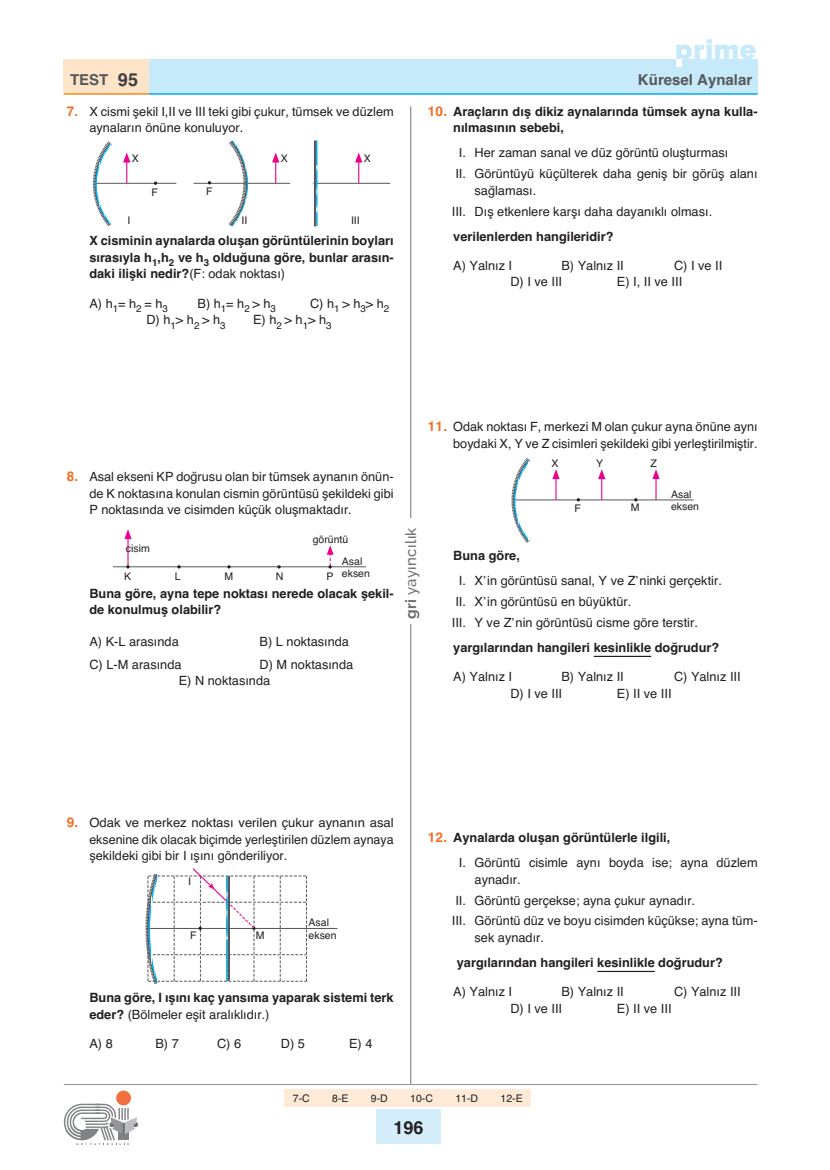
<style>
.page{position:relative;width:830px;height:1170px;background:#fff}
.page>*{position:absolute;margin:0;border:0;box-sizing:border-box;transform-origin:0 0}
.t1{font:900 27px "Raleway";letter-spacing:.025em;color:#c6eafa}
.t2{font:700 18px "m Helvetica";color:#231f20}
.t3{font:700 18px "m Helvetica";color:#3e3e3f}
.t4{font:700 15px "m Helvetica";color:#57585a}
.t5{font:500 15px "Raleway";letter-spacing:.025em;color:#6c6d70}
.t6{font:12.75px/16.5px "m Helvetica";color:#231f20}
.t7{font:700 12.75px/16.5px "m Helvetica";color:#231f20}
.t8{font:10.5px/12.6px "m Helvetica";color:#231f20}
.s1{font-weight:700;font-size:13.5px;color:#f36e21}
.s2{font-weight:400}
.s3{font-size:13.5px;color:#f36e21}
.s4{font-weight:700}
</style>
<div class="page">
<hr style="left:410px;top:106px;width:1px;height:978px;background:#808285">
<div style="left:376px;top:1109px;width:65px;height:35px;background:#d4effb"></div>
<div style="left:149px;top:59px;width:608px;height:34px;background:#c6eafa"></div>
<div style="left:64px;top:59px;width:85px;height:34px;background:#fee4c9"></div>
<hr style="left:149px;top:93px;width:608px;height:2px;background:#00aeef">
<hr style="left:64px;top:93px;width:85px;height:2px;background:#f68b1f">
<hr style="left:64px;top:1084px;width:693px;height:1px;background:#939598">
<div style="left:399px;top:518px;width:23px;height:106px;background:#fff"></div>
<div style="left:676px;top:59px;width:5px;height:8px;background:#fff"></div>
<div style="left:116px;top:1090px;width:15px;height:15px;background:#f36f42;border-radius:50%"></div>
<svg style="left:64px;top:1103px;width:74px;height:41px"></svg>
<div style="left:284px;top:1089px;width:247px;height:17px;background:#feead6"></div>
<hr style="left:597px;top:970px;width:57px;height:1px;background:#231f20">
<hr style="left:593px;top:655px;width:58px;height:2px;background:#231f20">
<hr style="left:514px;top:499px;width:179px;height:1px;background:#57585a">
<svg style="left:511px;top:458px;width:20px;height:85px"></svg>
<svg style="left:552px;top:469px;width:7px;height:31px"></svg>
<svg style="left:597px;top:469px;width:8px;height:31px"></svg>
<svg style="left:652px;top:469px;width:7px;height:31px"></svg>
<hr style="left:146px;top:928px;width:191px;height:1px;background:#57585a">
<svg style="left:145px;top:868px;width:163px;height:116px"></svg>
<hr style="left:127px;top:536px;width:1px;height:30px;background:#ed028c">
<svg style="left:124px;top:529px;width:8px;height:10px"></svg>
<hr style="left:113px;top:566px;width:253px;height:1px;background:#57585a">
<svg style="left:326px;top:545px;width:7px;height:23px"></svg>
<hr style="left:95px;top:183px;width:81px;height:1px;background:#57585a">
<hr style="left:193px;top:183px;width:97px;height:1px;background:#57585a">
<hr style="left:313px;top:183px;width:77px;height:1px;background:#57585a">
<svg style="left:92px;top:141px;width:21px;height:86px"></svg>
<svg style="left:154px;top:181px;width:3px;height:4px"></svg>
<svg style="left:228px;top:140px;width:21px;height:87px"></svg>
<svg style="left:123px;top:152px;width:7px;height:31px"></svg>
<svg style="left:272px;top:152px;width:7px;height:31px"></svg>
<svg style="left:355px;top:152px;width:7px;height:31px"></svg>
<svg style="left:313px;top:140px;width:3px;height:87px"></svg>
<hr style="left:315px;top:140px;width:1px;height:86px;background:#57585a">
<hr style="left:316px;top:140px;width:1px;height:86px;background:#fff">
<p class="t4" style="left:70px;top:69px;width:40px">TEST</p>
<h2 class="t3" style="left:118px;top:68px;width:22px">95</h2>
<p class="t6" style="left:89px;top:103px;width:306px;text-indent:-23px"><span class="s1">7.</span> X cismi şekil I,II ve III teki gibi çukur, tümsek ve düzlem aynaların önüne konuluyor.</p>
<p class="t8" style="left:132px;top:152px;width:9px">X</p>
<p class="t8" style="left:281px;top:152px;width:9px">X</p>
<p class="t8" style="left:363px;top:152px;width:9px">X</p>
<p class="t8" style="left:151px;top:185px;width:8px">F</p>
<p class="t8" style="left:206px;top:185px;width:8px">F</p>
<p class="t8" style="left:127px;top:213px;width:4px">I</p>
<p class="t8" style="left:241px;top:213px;width:7px">II</p>
<p class="t8" style="left:351px;top:213px;width:10px">III</p>
<p class="t7" style="left:89px;top:233px;width:306px;text-align:justify">X cisminin aynalarda oluşan görüntülerinin boyları sırasıyla h<sub>1</sub>,h<sub>2</sub> ve h<sub>3</sub> olduğuna göre, bunlar arasın&shy;daki ilişki nedir?<span class="s2">(F: odak noktası)</span></p>
<p class="t6" style="left:89px;top:294px;width:80px">A) h<sub>1</sub>= h<sub>2</sub> = h<sub>3</sub></p>
<p class="t6" style="left:197px;top:294px;width:80px">B) h<sub>1</sub>= h<sub>2</sub> &gt; h<sub>3</sub></p>
<p class="t6" style="left:310px;top:294px;width:81px">C) h<sub>1</sub> &gt; h<sub>3</sub>&gt; h<sub>2</sub></p>
<p class="t6" style="left:146px;top:311px;width:81px">D) h<sub>1</sub>&gt; h<sub>2</sub> &gt; h<sub>3</sub></p>
<p class="t6" style="left:253px;top:311px;width:80px">E) h<sub>2</sub> &gt; h<sub>1</sub>&gt; h<sub>3</sub></p>
<h1 class="t1" style="left:675px;top:34px;width:82px">prime</h1>
<p class="t4" style="left:637px;top:69px;width:116px">Küresel Aynalar</p>
<p class="t7" style="left:453px;top:104px;width:305px;text-indent:-26px"><span class="s3">10.</span> Araçların dış dikiz aynalarında tümsek ayna kulla&shy;nılmasının sebebi,</p>
<p class="t6" style="left:455px;top:142px;width:303px;line-height:20.7px">I. Her zaman sanal ve düz görüntü oluşturması<br>II. Görüntüyü küçülterek daha geniş bir görüş alanı</p>
<p class="t6" style="left:451px;top:179px;width:262px;line-height:20.7px;text-indent:23px">sağlaması.<br>III. Dış etkenlere karşı daha dayanıklı olması.</p>
<p class="t7" style="left:453px;top:228px;width:162px">verilenlerden hangileridir?</p>
<p class="t6" style="left:453px;top:257px;width:60px">A) Yalnız I</p>
<p class="t6" style="left:561px;top:257px;width:64px">B) Yalnız II</p>
<p class="t6" style="left:673px;top:257px;width:50px">C) I ve II</p>
<p class="t6" style="left:510px;top:273px;width:53px">D) I ve III</p>
<p class="t6" style="left:616px;top:273px;width:67px">E) I, II ve III</p>
<p class="t6" style="left:89px;top:468px;width:306px;text-align:justify;text-indent:-23px"><span class="s1">8.</span> Asal ekseni KP doğrusu olan bir tümsek aynanın önün&shy;de K noktasına konulan cismin görüntüsü şekildeki gibi P noktasında ve cisimden küçük oluşmaktadır.</p>
<p class="t8" style="left:126px;top:542px;width:25px">cisim</p>
<p class="t8" style="left:312px;top:532px;width:37px">görüntü</p>
<p class="t8" style="left:342px;top:554px;width:30px">Asal eksen</p>
<p class="t7" style="left:89px;top:586px;width:306px">Buna göre, ayna tepe noktası nerede olacak şekil&shy;de konulmuş olabilir?</p>
<p class="t6" style="left:89px;top:632px;width:91px">A) K-L arasında</p>
<p class="t6" style="left:259px;top:632px;width:91px">B) L noktasında</p>
<p class="t6" style="left:89px;top:655px;width:94px">C) L-M arasında</p>
<p class="t6" style="left:179px;top:655px;width:176px;text-indent:81px">D) M noktasında<br>E) N noktasında</p>
<p class="t8" style="left:175px;top:569px;width:7px">L</p>
<p class="t8" style="left:224px;top:569px;width:10px">M</p>
<p class="t8" style="left:276px;top:569px;width:9px">N</p>
<p class="t8" style="left:326px;top:569px;width:9px">P</p>
<p class="t8" style="left:124px;top:569px;width:9px">K</p>
<p class="t6" style="left:427px;top:418px;width:331px;text-align:right"><span class="s1">11.</span> Odak noktası F, merkezi M olan çukur ayna önüne aynı boydaki X, Y ve Z cisimleri şekildeki gibi yerleştirilmiştir.</p>
<p class="t8" style="left:551px;top:456px;width:9px">X</p>
<p class="t8" style="left:596px;top:456px;width:9px">Y</p>
<p class="t8" style="left:650px;top:456px;width:8px">Z</p>
<p class="t5" style="left:402px;top:619px;width:93px;rotate:-90deg"><span class="s4">gri</span> yayıncılık</p>
<p class="t8" style="left:574px;top:502px;width:8px">F</p>
<p class="t8" style="left:630px;top:501px;width:10px">M</p>
<p class="t8" style="left:670px;top:487px;width:30px">Asal eksen</p>
<p class="t7" style="left:453px;top:548px;width:68px">Buna göre,</p>
<p class="t6" style="left:451px;top:570px;width:271px;line-height:20.7px;text-indent:7px">I. X’in görüntüsü sanal, Y ve Z’ninki gerçektir.<br>II. X’in görüntüsü en büyüktür.<br>III. Y ve Z’nin görüntüsü cisme göre terstir.</p>
<p class="t7" style="left:453px;top:640px;width:267px">yargılarından hangileri kesinlikle doğrudur?</p>
<p class="t6" style="left:453px;top:668px;width:60px">A) Yalnız I</p>
<p class="t6" style="left:561px;top:668px;width:64px">B) Yalnız II</p>
<p class="t6" style="left:673px;top:668px;width:68px">C) Yalnız III</p>
<p class="t6" style="left:510px;top:684px;width:53px">D) I ve III</p>
<p class="t6" style="left:616px;top:684px;width:56px">E) II ve III</p>
<p class="t6" style="left:89px;top:814px;width:306px;text-align:justify;text-indent:-23px"><span class="s1">9.</span> Odak ve merkez noktası verilen çukur aynanın asal eksenine dik olacak biçimde yerleştirilen düzlem aynaya şekildeki gibi bir I ışını gönderiliyor.</p>
<p class="t8" style="left:188px;top:874px;width:4px">I</p>
<p class="t8" style="left:190px;top:928px;width:8px">F</p>
<p class="t8" style="left:256px;top:928px;width:10px">M</p>
<p class="t8" style="left:308px;top:915px;width:30px">Asal eksen</p>
<p class="t7" style="left:89px;top:990px;width:305px">Buna göre, I ışını kaç yansıma yaparak sistemi terk eder? <span class="s2">(Bölmeler eşit aralıklıdır.)</span></p>
<p class="t6" style="left:89px;top:1034px;width:25px">A) 8</p>
<p class="t6" style="left:155px;top:1034px;width:25px">B) 7</p>
<p class="t6" style="left:217px;top:1034px;width:26px">C) 6</p>
<p class="t6" style="left:281px;top:1034px;width:26px">D) 5</p>
<p class="t6" style="left:349px;top:1034px;width:25px">E) 4</p>
<p class="t6" style="left:458px;top:824px;width:300px;line-height:25px;text-indent:-31px"><span class="s1">12.</span> <span class="s4">Aynalarda oluşan görüntülerle ilgili,<br></span>I. Görüntü cisimle aynı boyda ise; ayna düzlem</p>
<p class="t6" style="left:451px;top:868px;width:307px;line-height:20.7px;text-indent:23px">aynadır.<br>II. Görüntü gerçekse; ayna çukur aynadır.<br>III. Görüntü düz ve boyu cisimden küçükse; ayna tüm-</p>
<p class="t6" style="left:474px;top:928px;width:71px">sek aynadır.</p>
<p class="t7" style="left:456px;top:954px;width:267px">yargılarından hangileri kesinlikle doğrudur?</p>
<p class="t6" style="left:453px;top:983px;width:60px">A) Yalnız I</p>
<p class="t6" style="left:561px;top:983px;width:64px">B) Yalnız II</p>
<p class="t6" style="left:673px;top:983px;width:68px">C) Yalnız III</p>
<p class="t6" style="left:510px;top:999px;width:53px">D) I ve III</p>
<p class="t6" style="left:616px;top:999px;width:56px">E) II ve III</p>
<p class="t8" style="left:293px;top:1091px;width:18px">7-C</p>
<p class="t8" style="left:332px;top:1091px;width:18px">8-E</p>
<p class="t8" style="left:371px;top:1091px;width:18px">9-D</p>
<p class="t8" style="left:410px;top:1091px;width:24px">10-C</p>
<p class="t8" style="left:455px;top:1091px;width:24px">11-D</p>
<p class="t8" style="left:500px;top:1091px;width:24px">12-E</p>
<h2 class="t2" style="left:393px;top:1114px;width:32px">196</h2>
</div>
